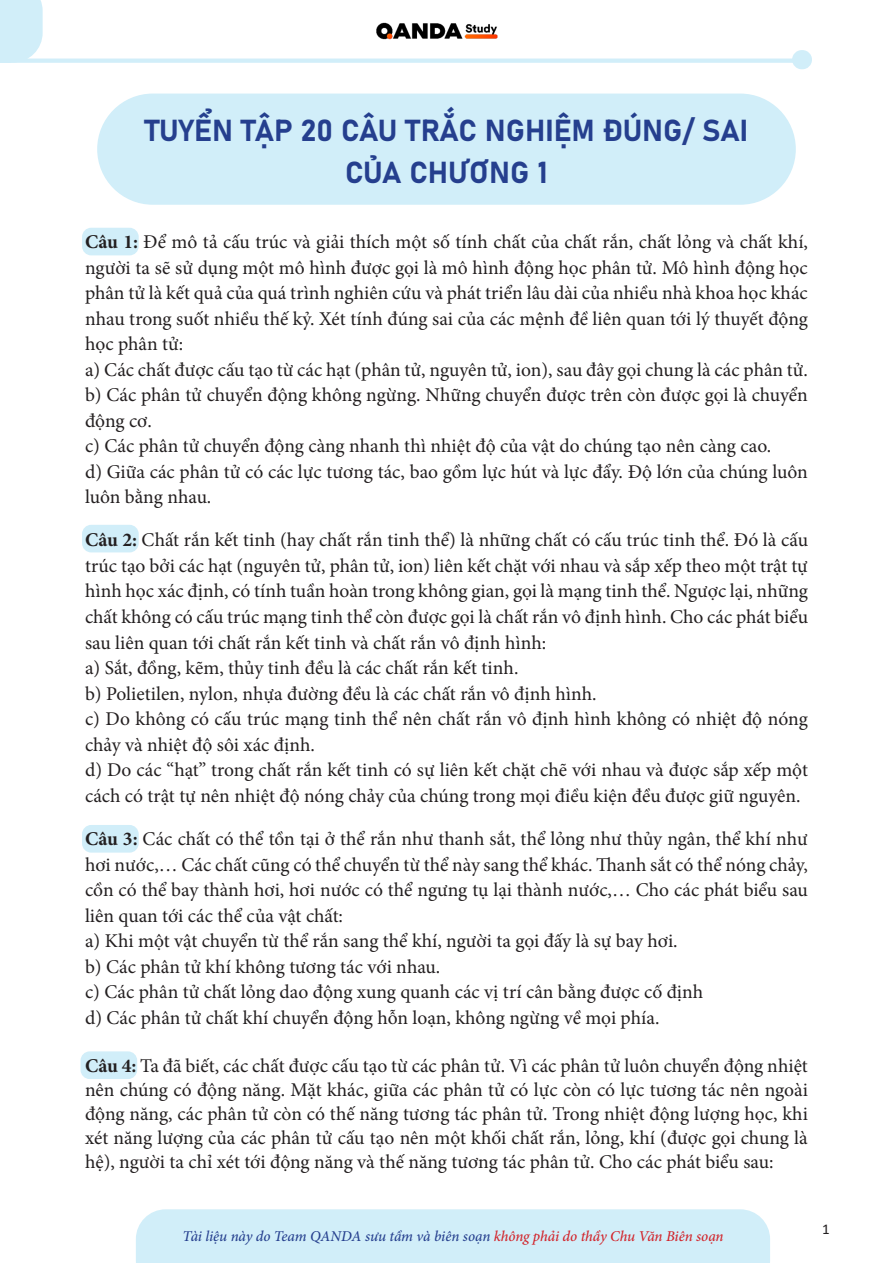
<style>
.page{position:relative;width:893px;height:1263px;background:#fff}
.page>*{position:absolute;margin:0;border:0;box-sizing:border-box;transform-origin:0 0}
.t1{font:30px "Bahnschrift";color:#253f8e}
.t2{font:19.5px/25.5px "Minion Pro";color:#231f20}
.t3{font:italic 500 15px "Minion Pro";letter-spacing:-.005em;color:#253f8e}
.t4{font:15px "Calibri";color:#231f20}
.s1{font-weight:700}
.s2{color:#d1232a}
</style>
<div class="page">
<div style="left:0;top:0;width:43px;height:59px;background:#d1eef9"></div>
<div style="left:0;top:58px;width:12px;height:5px;background:#d1eef9"></div>
<hr style="left:0;top:59px;width:807px;height:4px;background:#d1eef9">
<div style="left:792px;top:50px;width:20px;height:19px;background:#d1eef9;border-radius:10px"></div>
<img style="left:362px;top:22px;width:238px;height:37px">
<div style="left:136px;top:1209px;width:634px;height:54px;background:#d1eef9"></div>
<div style="left:81px;top:1051px;width:56px;height:28px;background:#d1eef9;border-radius:9px"></div>
<div style="left:82px;top:825px;width:57px;height:28px;background:#d1eef9;border-radius:9px"></div>
<div style="left:82px;top:525px;width:57px;height:27px;background:#d1eef9;border-radius:9px"></div>
<div style="left:82px;top:228px;width:57px;height:27px;background:#d1eef9;border-radius:9px"></div>
<div style="left:97px;top:94px;width:699px;height:111px;background:#d1eef9;border-radius:56px"></div>
<p class="t1" style="left:145px;top:107px;width:605px">TUYỂN TẬP 20 CÂU TRẮC NGHIỆM ĐÚNG/ SAI</p>
<h1 class="t1" style="left:345px;top:149px;width:204px">CỦA CHƯƠNG 1</h1>
<h2 class="t2" style="left:85px;top:229px;width:724px"><span class="s1">Câu 1:</span> Để mô tả cấu trúc và giải thích một số tính chất của chất rắn, chất lỏng và chất khí, người ta sẽ sử dụng một mô hình được gọi là mô hình động học phân tử. Mô hình động học phân tử là kết quả của quá trình nghiên cứu và phát triển lâu dài của nhiều nhà khoa học khác nhau trong suốt nhiều thế kỷ. Xét tính đúng sai của các mệnh đề liên quan tới lý thuyết động học phân tử:<br>a) Các chất được cấu tạo từ các hạt (phân tử, nguyên tử, ion), sau đây gọi chung là các phân tử. b) Các phân tử chuyển động không ngừng. Những chuyển được trên còn được gọi là chuyển động cơ.<br>c) Các phân tử chuyển động càng nhanh thì nhiệt độ của vật do chúng tạo nên càng cao.<br>d) Giữa các phân tử có các lực tương tác, bao gồm lực hút và lực đẩy. Độ lớn của chúng luôn luôn bằng nhau.</h2>
<p class="t2" style="left:85px;top:528px;width:724px"><span class="s1">Câu 2:</span> Chất rắn kết tinh (hay chất rắn tinh thể) là những chất có cấu trúc tinh thể. Đó là cấu trúc tạo bởi các hạt (nguyên tử, phân tử, ion) liên kết chặt với nhau và sắp xếp theo một trật tự hình học xác định, có tính tuần hoàn trong không gian, gọi là mạng tinh thể. Ngược lại, những chất không có cấu trúc mạng tinh thể còn được gọi là chất rắn vô định hình. Cho các phát biểu sau liên quan tới chất rắn kết tinh và chất rắn vô định hình:<br>a) Sắt, đồng, kẽm, thủy tinh đều là các chất rắn kết tinh.<br>b) Polietilen, nylon, nhựa đường đều là các chất rắn vô định hình.<br>c) Do không có cấu trúc mạng tinh thể nên chất rắn vô định hình không có nhiệt độ nóng chảy và nhiệt độ sôi xác định.<br>d) Do các “hạt” trong chất rắn kết tinh có sự liên kết chặt chẽ với nhau và được sắp xếp một cách có trật tự nên nhiệt độ nóng chảy của chúng trong mọi điều kiện đều được giữ nguyên.</p>
<p class="t2" style="left:85px;top:826px;width:724px"><span class="s1">Câu 3:</span> Các chất có thể tồn tại ở thể rắn như thanh sắt, thể lỏng như thủy ngân, thể khí như hơi nước,… Các chất cũng có thể chuyển từ thể này sang thể khác. Thanh sắt có thể nóng chảy, cồn có thể bay thành hơi, hơi nước có thể ngưng tụ lại thành nước,… Cho các phát biểu sau liên quan tới các thể của vật chất:<br>a) Khi một vật chuyển từ thể rắn sang thể khí, người ta gọi đấy là sự bay hơi.<br>b) Các phân tử khí không tương tác với nhau.<br>c) Các phân tử chất lỏng dao động xung quanh các vị trí cân bằng được cố định<br>d) Các phân tử chất khí chuyển động hỗn loạn, không ngừng về mọi phía.</p>
<p class="t2" style="left:85px;top:1054px;width:724px;line-height:24px;text-align:justify"><span class="s1">Câu 4:</span> Ta đã biết, các chất được cấu tạo từ các phân tử. Vì các phân tử luôn chuyển động nhiệt nên chúng có động năng. Mặt khác, giữa các phân tử có lực còn có lực tương tác nên ngoài động năng, các phân tử còn có thế năng tương tác phân tử. Trong nhiệt động lượng học, khi xét năng lượng của các phân tử cấu tạo nên một khối chất rắn, lỏng, khí (được gọi chung là hệ), người ta chỉ xét tới động năng và thế năng tương tác phân tử. Cho các phát biểu sau:</p>
<p class="t3" style="left:182px;top:1226px;width:543px">Tài liệu này do Team QANDA sưu tầm và biên soạn <span class="s2">không phải do thầy Chu Văn Biên soạn</span></p>
<p class="t4" style="left:822px;top:1218px;width:9px">1</p>
</div>
